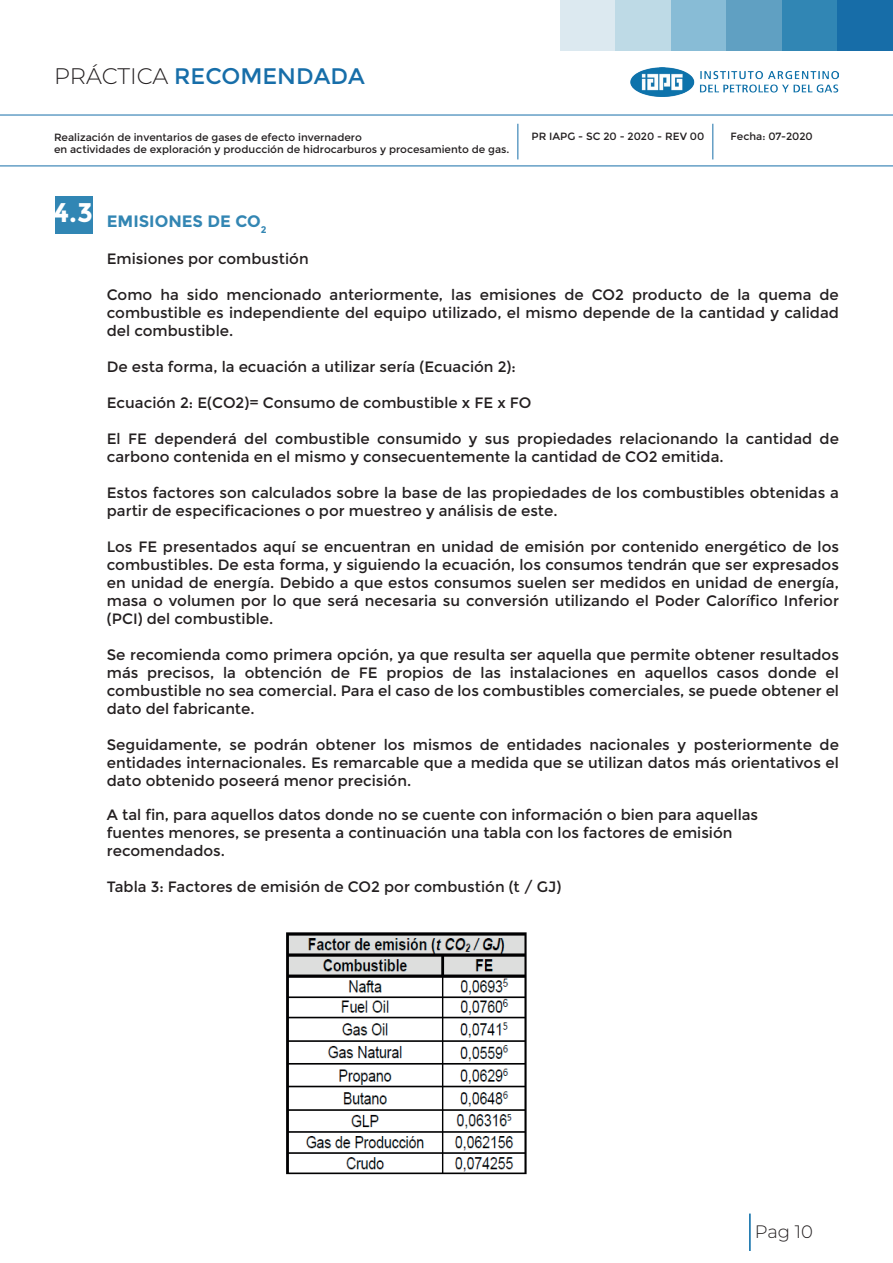
<style>
.page{position:relative;width:893px;height:1263px;background:#fff}
.page>*{position:absolute;margin:0;border:0;box-sizing:border-box;transform-origin:0 0}
.t1{font:22.5px "Montserrat";color:#176ea9}
.t2{font:300 18px "Montserrat";color:#231f20}
.t3{font:700 16.5px "Montserrat";color:#3386b3}
.t4{font:15px/18px "Montserrat";color:#231f20;text-align:justify}
.t5{font:10.5px "Montserrat";color:#231f20}
.s1{font-weight:300;color:#231f20}
</style>
<div class="page">
<div style="left:560px;top:0;width:56px;height:50px;background:#dce9f0"></div>
<div style="left:616px;top:0;width:55px;height:50px;background:#bedae6"></div>
<div style="left:671px;top:0;width:56px;height:50px;background:#88bcd6"></div>
<div style="left:727px;top:0;width:55px;height:50px;background:#60a0c2"></div>
<div style="left:782px;top:0;width:55px;height:50px;background:#3186b4"></div>
<div style="left:837px;top:0;width:56px;height:50px;background:#176da8"></div>
<hr style="left:749px;top:1213px;width:2px;height:38px;background:#0067a5">
<hr style="left:0;top:115px;width:893px;height:1px;background:#176ea9">
<hr style="left:518px;top:124px;width:1px;height:35px;background:#176ea9">
<hr style="left:713px;top:124px;width:1px;height:35px;background:#176ea9">
<hr style="left:0;top:166px;width:893px;height:1px;background:#176ea9">
<img style="left:630px;top:67px;width:209px;height:30px">
<div style="left:55px;top:196px;width:37px;height:38px;background:#3186b4"></div>
<img style="left:286px;top:932px;width:241px;height:243px">
<h1 class="t1" style="left:54px;top:63px;width:312px"><span class="s1">PRÁCTICA</span> RECOMENDADA</h1>
<p class="t5" style="left:54px;top:131px;width:309px">Realización de inventarios de gases de efecto invernadero</p>
<p class="t5" style="left:531px;top:130px;width:174px">PR IAPG - SC 20 - 2020 - REV 00</p>
<p class="t5" style="left:730px;top:130px;width:84px">Fecha: 07-2020</p>
<p class="t5" style="left:54px;top:143px;width:457px">en actividades de exploración y producción de hidrocarburos y procesamiento de gas.</p>
<p class="t3" style="left:53px;top:212px;width:215px"><sup>4.3</sup> EMISIONES DE CO<sub>2</sub></p>
<p class="t4" style="left:107px;top:250px;width:203px">Emisiones por combustión</p>
<p class="t4" style="left:107px;top:286px;width:734px">Como ha sido mencionado anteriormente, las emisiones de CO2 producto de la quema de combustible es independiente del equipo utilizado, el mismo depende de la cantidad y calidad del combustible.</p>
<p class="t4" style="left:107px;top:358px;width:411px">De esta forma, la ecuación a utilizar sería (Ecuación 2):</p>
<p class="t4" style="left:107px;top:394px;width:426px">Ecuación 2: E(CO2)= Consumo de combustible x FE x FO</p>
<p class="t4" style="left:107px;top:430px;width:734px">El FE dependerá del combustible consumido y sus propiedades relacionando la cantidad de carbono contenida en el mismo y consecuentemente la cantidad de CO2 emitida.</p>
<p class="t4" style="left:107px;top:484px;width:734px">Estos factores son calculados sobre la base de las propiedades de los combustibles obtenidas a partir de especificaciones o por muestreo y análisis de este.</p>
<p class="t4" style="left:107px;top:538px;width:734px">Los FE presentados aquí se encuentran en unidad de emisión por contenido energético de los combustibles. De esta forma, y siguiendo la ecuación, los consumos tendrán que ser expresados en unidad de energía. Debido a que estos consumos suelen ser medidos en unidad de energía, masa o volumen por lo que será necesaria su conversión utilizando el Poder Calorífico Inferior (PCI) del combustible.</p>
<p class="t4" style="left:107px;top:646px;width:734px">Se recomienda como primera opción, ya que resulta ser aquella que permite obtener resultados más precisos, la obtención de FE propios de las instalaciones en aquellos casos donde el combustible no sea comercial. Para el caso de los combustibles comerciales, se puede obtener el dato del fabricante.</p>
<p class="t4" style="left:107px;top:736px;width:734px">Seguidamente, se podrán obtener los mismos de entidades nacionales y posteriormente de entidades internacionales. Es remarcable que a medida que se utilizan datos más orientativos el dato obtenido poseerá menor precisión.</p>
<p class="t4" style="left:107px;top:805px;width:653px;text-align:left">A tal fin, para aquellos datos donde no se cuente con información o bien para aquellas fuentes menores, se presenta a continuación una tabla con los factores de emisión recomendados.</p>
<p class="t4" style="left:107px;top:877px;width:456px">Tabla 3: Factores de emisión de CO2 por combustión (t / GJ)</p>
<p class="t2" style="left:755px;top:1219px;width:60px">Pag 10</p>
</div>
